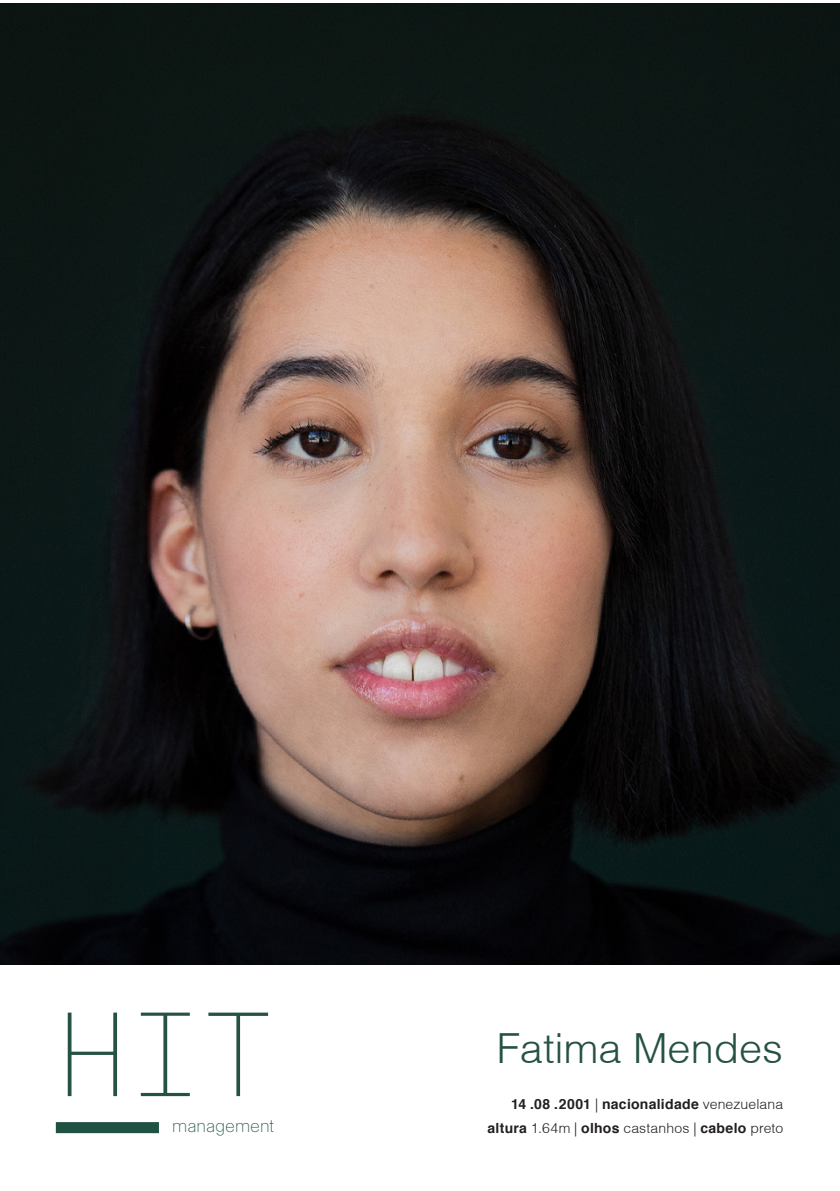
<style>
.page{position:relative;width:840px;height:1191px;background:#fff}
.page>*{position:absolute;margin:0;border:0;box-sizing:border-box;transform-origin:0 0}
.t1{font:200 117.6px "GT America Mono";color:#265243}
.t2{font:300 41.4px "Helvetica";color:#265243}
.t3{font:100 18px "Basel";color:#205244}
.t4{font:300 14px "Helvetica";letter-spacing:.01em;color:#231f20}
.t5{font:700 14px "Helvetica";letter-spacing:.02em;color:#231f20}
.s1{font-weight:300}
.s2{font-weight:700}
</style>
<div class="page">
<div style="left:56px;top:1122px;width:103px;height:11px;background:#205244"></div>
<img style="left:0;top:4px;width:839px;height:960px">
<p class="t1" style="left:56px;top:988px;width:220px">HIT</p>
<p class="t3" style="left:172px;top:1114px;width:103px">management</p>
<p class="t2" style="left:496px;top:1023px;width:287px">Fatima Mendes</p>
<p class="t5" style="left:510px;top:1095px;width:273px">14 .08 .2001 <span class="s1">|</span> nacionalidade <span class="s1">venezuelana</span></p>
<p class="t4" style="left:487px;top:1119px;width:297px"><span class="s2">altura</span> 1.64m | <span class="s2">olhos</span> castanhos | <span class="s2">cabelo</span> preto</p>
</div>
